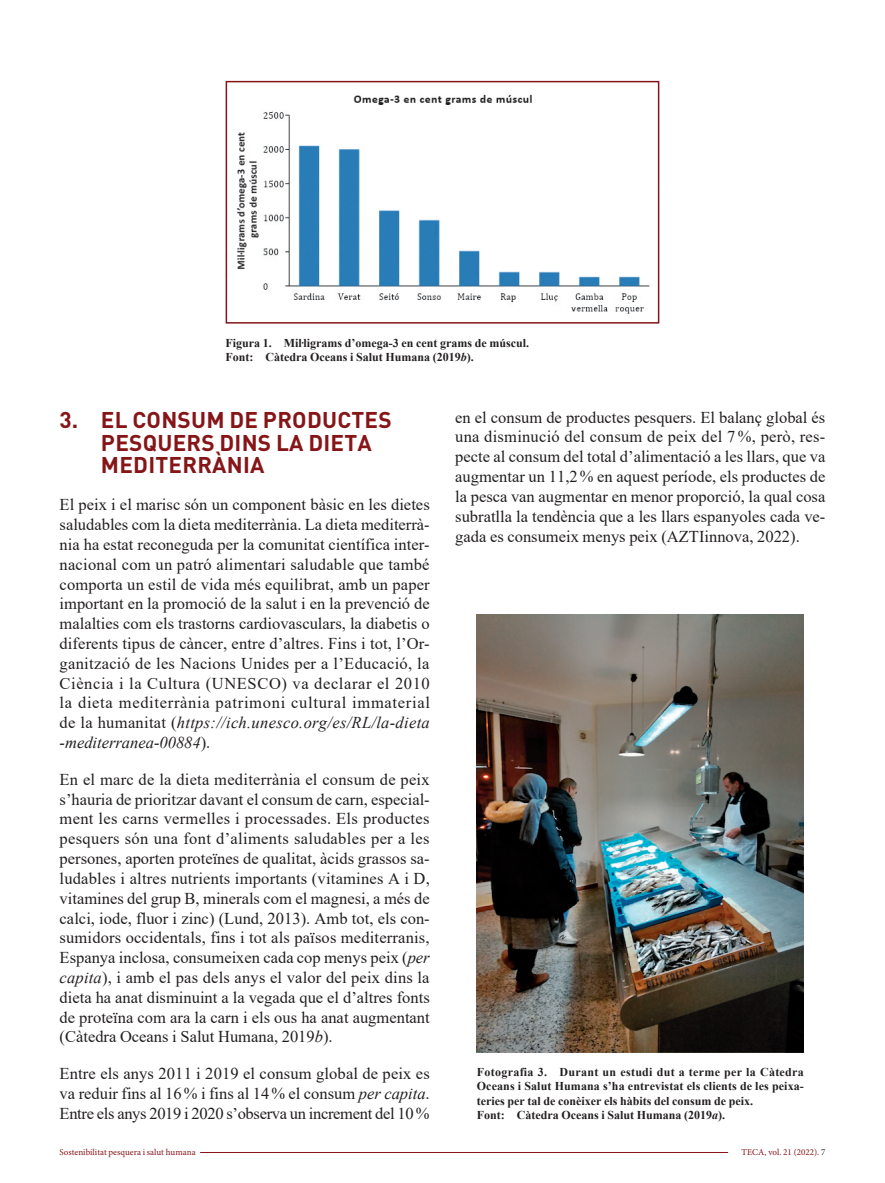
<style>
.page{position:relative;width:885px;height:1183px;background:#fff}
.page>*{position:absolute;margin:0;border:0;box-sizing:border-box;transform-origin:0 0}
.L1{font:700 22.5px/22.5px "DIN Pro";letter-spacing:.01em;color:#861518}
.Z{font:16.5px/19.8px "Times New Roman";color:#231f20;text-align:justify}
.Peus{font:700 12px/14.4px "Times New Roman";color:#231f20}
.t1{font:9px "Minion Pro";color:#861518}
.s1{font-style:italic}
.s2{color:#231f20}
</style>
<div class="page">
<img style="left:236px;top:94px;width:414px;height:220px">
<div style="left:225px;top:81px;width:434px;height:242px;border:2px solid #861518"></div>
<img style="left:477px;top:614px;width:326px;height:438px">
<hr style="left:200px;top:1151px;width:528px;height:1px;background:#861518">
<p class="Peus" style="left:225px;top:335px;width:305px">Figura 1. Mil·ligrams d’omega-3 en cent grams de múscul.<br>Font: Càtedra Oceans i Salut Humana (2019<span class="s1">b</span>).</p>
<p class="L1" style="left:101px;top:408px;width:292px;text-indent:-41px">3. EL CONSUM DE PRODUCTES<br>PESQUERS DINS LA DIETA<br>MEDITERRÀNIA</p>
<p class="Z" style="left:60px;top:494px;width:372px">El peix i el marisc són un component bàsic en les dietes saludables com la dieta mediterrània. La dieta mediterrà&shy;nia ha estat reconeguda per la comunitat científica inter&shy;nacional com un patró alimentari saludable que també comporta un estil de vida més equilibrat, amb un paper important en la promoció de la salut i en la prevenció de malalties com els trastorns cardiovasculars, la diabetis o diferents tipus de càncer, entre d’altres. Fins i tot, l’Or&shy;ganització de les Nacions Unides per a l’Educació, la Ciència i la Cultura (UNESCO) va declarar el 2010 la dieta mediterrània patrimoni cultural immaterial de la humanitat (<span class="s1">https://ich.unesco.org/es/RL/la-dieta -mediterranea-00884</span>).</p>
<p class="Z" style="left:60px;top:768px;width:372px">En el marc de la dieta mediterrània el consum de peix s’hauria de prioritzar davant el consum de carn, especial&shy;ment les carns vermelles i processades. Els productes pesquers són una font d’aliments saludables per a les persones, aporten proteïnes de qualitat, àcids grassos sa&shy;ludables i altres nutrients importants (vitamines A i D, vitamines del grup B, minerals com el magnesi, a més de calci, iode, fluor i zinc) (Lund, 2013). Amb tot, els con&shy;sumidors occidentals, fins i tot als països mediterranis, Espanya inclosa, consumeixen cada cop menys peix (<span class="s1">per capita</span>), i amb el pas dels anys el valor del peix dins la dieta ha anat disminuint a la vegada que el d’altres fonts de proteïna com ara la carn i els ous ha anat augmentant (Càtedra Oceans i Salut Humana, 2019<span class="s1">b</span>).</p>
<p class="Z" style="left:60px;top:1063px;width:371px">Entre els anys 2011 i 2019 el consum global de peix es va reduir fins al 16% i fins al 14% el consum <span class="s1">per capita</span>.<br>Entre els anys 2019 i 2020 s’observa un increment del 10%</p>
<p class="Z" style="left:455px;top:406px;width:371px">en el consum de productes pesquers. El balanç global és una disminució del consum de peix del 7 %, però, res&shy;pecte al consum del total d’alimentació a les llars, que va augmentar un 11,2% en aquest període, els productes de la pesca van augmentar en menor proporció, la qual cosa subratlla la tendència que a les llars espanyoles cada ve&shy;gada es consumeix menys peix (AZTIinnova, 2022).</p>
<p class="Peus" style="left:477px;top:1064px;width:328px;text-align:justify">Fotografia 3. Durant un estudi dut a terme per la Càtedra Oceans i Salut Humana s’ha entrevistat els clients de les peixa&shy;teries per tal de conèixer els hàbits del consum de peix.</p>
<p class="Peus" style="left:477px;top:1107px;width:250px">Font: Càtedra Oceans i Salut Humana (2019<span class="s1">a</span>).</p>
<p class="t1" style="left:60px;top:1145px;width:137px">Sostenibilitat pesquera i salut humana</p>
<p class="t1" style="left:741px;top:1145px;width:85px">TECA, vol. 21 (2022). <span class="s2">7</span></p>
</div>
